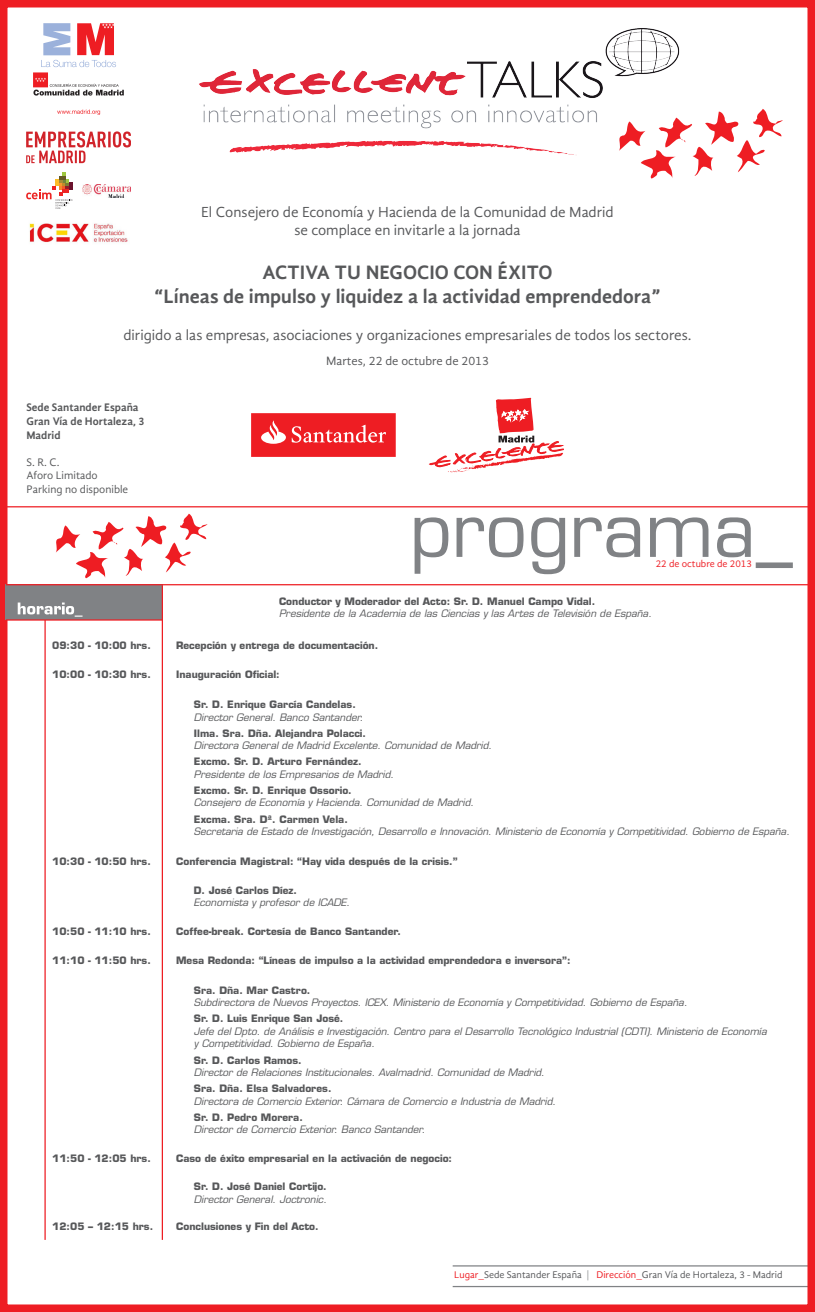
<style>
.page{position:relative;width:815px;height:1312px;background:#fff}
.page>*{position:absolute;margin:0;border:0;box-sizing:border-box;transform-origin:0 0}
.t1{font:700 20px "Gandhi Sans";color:#57585a}
.t2{font:15px "Gandhi Sans";color:#57585a}
.t3{font:12.5px "Gandhi Sans";color:#57585a}
.t4{font:700 11.25px "Gandhi Sans";color:#57585a}
.t5{font:11.25px "Gandhi Sans";color:#57585a}
.t6{font:italic 10px/12.5px "Eurostile";color:#57585a}
.t7{font:700 10px "Eurostile";color:#57585a}
.t8{font:10px "Gandhi Sans";color:#57585a}
.t9{font:10px "Gandhi Sans";color:#ee1d23}
.s1{font-weight:700;font-style:normal}
.s2{color:#ee1d23}
.s3{color:#808285}
</style>
<div class="page">
<hr style="left:453px;top:1264px;width:362px;height:2px;background:#808285">
<hr style="left:453px;top:1285px;width:362px;height:1px;background:#808285">
<div style="left:0;top:0;width:815px;height:1311px;border:8px solid #ee1d23"></div>
<hr style="left:44px;top:612px;width:2px;height:627px;background:#ee1d23">
<svg style="left:641px;top:109px;width:142px;height:70px"></svg>
<div style="left:6px;top:584px;width:157px;height:35px;background:#808285"></div>
<hr style="left:6px;top:506px;width:805px;height:1px;background:#ee1d23">
<hr style="left:6px;top:584px;width:805px;height:1px;background:#ee1d23">
<hr style="left:6px;top:619px;width:156px;height:1px;background:#ee1d23">
<svg style="left:415px;top:517px;width:378px;height:57px"></svg>
<hr style="left:162px;top:585px;width:1px;height:654px;background:#ee1d23">
<img style="left:199px;top:28px;width:486px;height:132px">
<svg style="left:18px;top:513px;width:199px;height:426px"></svg>
<svg style="left:41px;top:23px;width:75px;height:44px"></svg>
<svg style="left:57px;top:109px;width:43px;height:6px"></svg>
<svg style="left:33px;top:72px;width:15px;height:6px"></svg>
<svg style="left:33px;top:78px;width:91px;height:18px"></svg>
<svg style="left:26px;top:131px;width:105px;height:32px"></svg>
<svg style="left:26px;top:172px;width:46px;height:37px"></svg>
<img style="left:83px;top:184px;width:48px;height:13px">
<svg style="left:429px;top:398px;width:135px;height:74px"></svg>
<div style="left:251px;top:413px;width:145px;height:44px;background:#ee1d23"></div>
<svg style="left:261px;top:420px;width:25px;height:23px"></svg>
<svg style="left:292px;top:424px;width:94px;height:18px"></svg>
<img style="left:29px;top:223px;width:99px;height:20px">
<p class="t2" style="left:201px;top:203px;width:414px">El Consejero de Economía y Hacienda de la Comunidad de Madrid</p>
<p class="t2" style="left:294px;top:221px;width:228px">se complace en invitarle a la jornada</p>
<p class="t1" style="left:262px;top:260px;width:292px">ACTIVA TU NEGOCIO CON ÉXITO</p>
<p class="t1" style="left:155px;top:284px;width:507px">“Líneas de impulso y liquidez a la actividad emprendedora”</p>
<p class="t2" style="left:123px;top:326px;width:570px">dirigido a las empresas, asociaciones y organizaciones empresariales de todos los sectores.</p>
<p class="t3" style="left:326px;top:353px;width:164px">Martes, 22 de octubre de 2013</p>
<p class="t4" style="left:26px;top:401px;width:114px">Sede Santander España</p>
<p class="t4" style="left:26px;top:414px;width:120px">Gran Vía de Hortaleza, 3</p>
<p class="t4" style="left:26px;top:428px;width:36px">Madrid</p>
<p class="t5" style="left:26px;top:455px;width:35px">S. R. C.</p>
<p class="t5" style="left:26px;top:469px;width:73px">Aforo Limitado</p>
<p class="t5" style="left:26px;top:482px;width:103px">Parking no disponible</p>
<p class="t9" style="left:656px;top:557px;width:98px">22 de octubre de 2013</p>
<p class="t7" style="left:279px;top:594px;width:318px">Conductor y Moderador del Acto: Sr. D. Manuel Campo Vidal.</p>
<p class="t6" style="left:279px;top:606px;width:374px">Presidente de la Academia de las Ciencias y las Artes de Televisión de España.</p>
<p class="t7" style="left:52px;top:639px;width:100px">09:30 - 10:00 hrs.</p>
<p class="t7" style="left:176px;top:639px;width:204px">Recepción y entrega de documentación.</p>
<p class="t7" style="left:52px;top:668px;width:100px">10:00 - 10:30 hrs.</p>
<p class="t7" style="left:176px;top:668px;width:105px">Inauguración Oficial:</p>
<p class="t6" style="left:194px;top:698px;width:171px"><span class="s1">Sr. D. Enrique García Candelas.<br></span>Director General. Banco Santander.</p>
<p class="t6" style="left:194px;top:726px;width:299px"><span class="s1">Ilma. Sra. Dña. Alejandra Polacci.<br></span>Directora General de Madrid Excelente. Comunidad de Madrid.</p>
<p class="t6" style="left:194px;top:755px;width:202px"><span class="s1">Excmo. Sr. D. Arturo Fernández.<br></span>Presidente de los Empresarios de Madrid.</p>
<p class="t6" style="left:194px;top:783px;width:281px"><span class="s1">Excmo. Sr. D. Enrique Ossorio.<br></span>Consejero de Economía y Hacienda. Comunidad de Madrid.</p>
<p class="t6" style="left:194px;top:812px;width:597px"><span class="s1">Excma. Sra. Dª. Carmen Vela.<br></span>Secretaria de Estado de Investigación, Desarrollo e Innovación. Ministerio de Economía y Competitividad. Gobierno de España.</p>
<p class="t7" style="left:52px;top:855px;width:100px">10:30 - 10:50 hrs.</p>
<p class="t7" style="left:176px;top:855px;width:283px">Conferencia Magistral: “Hay vida después de la crisis.”</p>
<p class="t6" style="left:194px;top:883px;width:158px"><span class="s1">D. José Carlos Díez.<br></span>Economista y profesor de ICADE.</p>
<p class="t7" style="left:52px;top:924px;width:100px">10:50 - 11:10 hrs.</p>
<p class="t7" style="left:176px;top:924px;width:226px">Coffee-break. Cortesía de Banco Santander.</p>
<p class="t7" style="left:52px;top:953px;width:100px">11:10 - 11:50 hrs.</p>
<p class="t7" style="left:176px;top:953px;width:396px">Mesa Redonda: “Líneas de impulso a la actividad emprendedora e inversora”:</p>
<p class="t6" style="left:194px;top:983px;width:495px"><span class="s1">Sra. Dña. Mar Castro.<br></span>Subdirectora de Nuevos Proyectos. ICEX. Ministerio de Economía y Competitividad. Gobierno de España.</p>
<p class="t6" style="left:194px;top:1012px;width:574px"><span class="s1">Sr. D. Luis Enrique San José.<br></span>Jefe del Dpto. de Análisis e Investigación. Centro para el Desarrollo Tecnológico Industrial (CDTI). Ministerio de Economía y Competitividad. Gobierno de España.</p>
<p class="t6" style="left:194px;top:1053px;width:352px"><span class="s1">Sr. D. Carlos Ramos.<br></span>Director de Relaciones Institucionales. Avalmadrid. Comunidad de Madrid.</p>
<p class="t6" style="left:194px;top:1081px;width:364px"><span class="s1">Sra. Dña. Elsa Salvadores.<br></span>Directora de Comercio Exterior. Cámara de Comercio e Industria de Madrid.</p>
<p class="t6" style="left:194px;top:1110px;width:233px"><span class="s1">Sr. D. Pedro Morera.<br></span>Director de Comercio Exterior. Banco Santander.</p>
<p class="t7" style="left:52px;top:1151px;width:100px">11:50 - 12:05 hrs.</p>
<p class="t7" style="left:176px;top:1151px;width:278px">Caso de éxito empresarial en la activación de negocio:</p>
<p class="t6" style="left:194px;top:1179px;width:135px"><span class="s1">Sr. D. José Daniel Cortijo.<br></span>Director General. Joctronic.</p>
<p class="t7" style="left:52px;top:1220px;width:103px">12:05 – 12:15 hrs.</p>
<p class="t7" style="left:176px;top:1220px;width:144px">Conclusiones y Fin del Acto.</p>
<p class="t8" style="left:454px;top:1268px;width:330px"><span class="s2">Lugar_</span>Sede Santander España <span class="s3">|</span> <span class="s2">Dirección_</span>Gran Vía de Hortaleza, 3 - Madrid</p>
</div>
